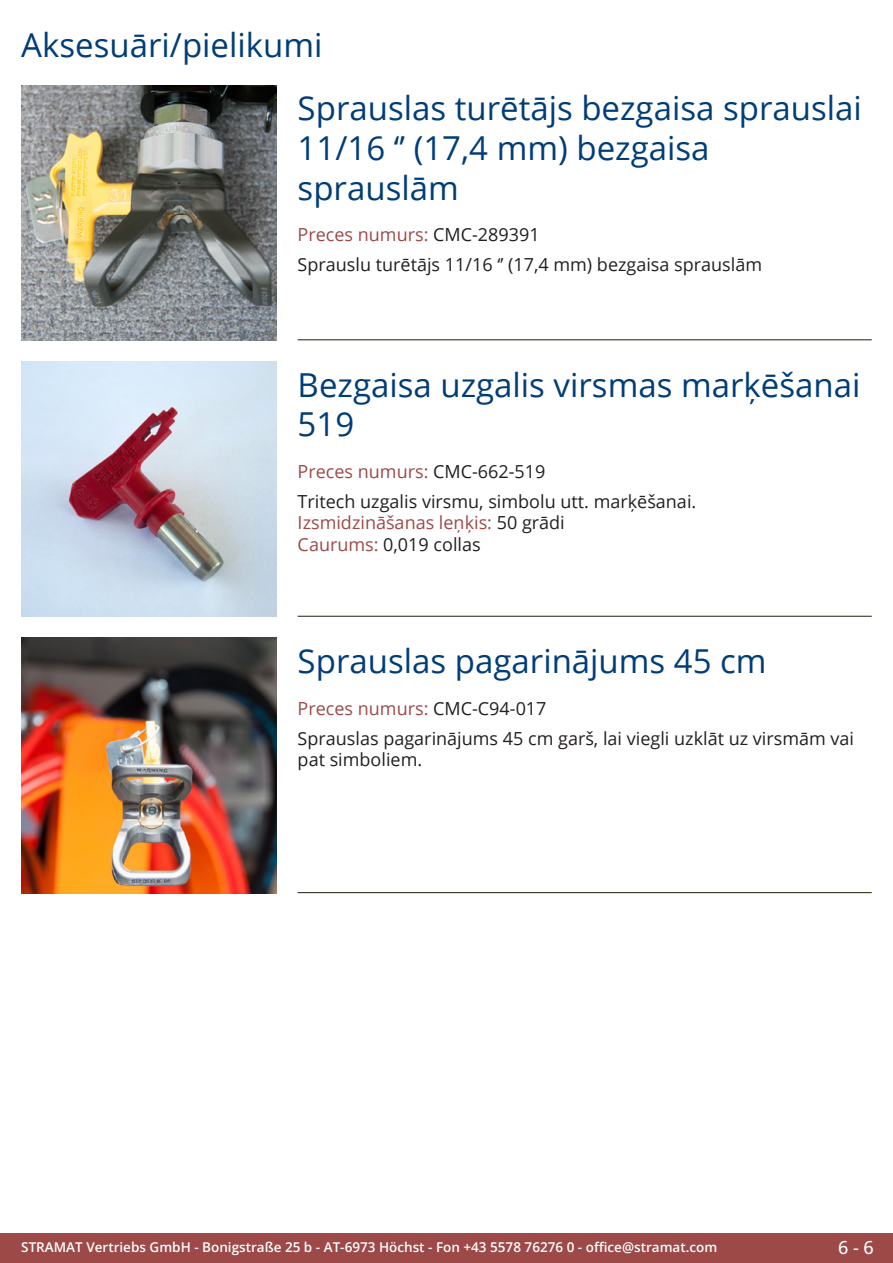
<style>
.page{position:relative;width:893px;height:1263px;background:#fff}
.page>*{position:absolute;margin:0;border:0;box-sizing:border-box;transform-origin:0 0}
.Produkttitel{font:33px/39.6px "Open Sans";color:#003d78}
.RastTitel{font:33px "Open Sans";color:#003d78}
.Beschreibung_Text{font:18px/21.6px "Open Sans";color:#231f20}
.TechDaten_Überschrif{font:18px "Open Sans";color:#9c4948}
.t1{font:500 18px "Open Sans";color:#fff}
.t2{font:600 13.5px "Open Sans";color:#fff}
.s1{color:#231f20}
.s2{color:#9c4948}
</style>
<div class="page">
<div style="left:0;top:1233px;width:893px;height:30px;background:#9c4948"></div>
<hr style="left:298px;top:340px;width:574px;height:1px;background:#201d08">
<hr style="left:298px;top:616px;width:574px;height:1px;background:#201d08">
<hr style="left:298px;top:892px;width:574px;height:1px;background:#201d08">
<img style="left:21px;top:85px;width:255px;height:255px">
<img style="left:21px;top:361px;width:255px;height:256px">
<img style="left:21px;top:638px;width:255px;height:255px">
<p class="RastTitel" style="left:21px;top:22px;width:303px">Aksesuāri/pielikumi</p>
<p class="Produkttitel" style="left:298px;top:88px;width:566px">Sprauslas turētājs bezgaisa sprauslai<br>11/16 ‘’ (17,4 mm) bezgaisa sprauslām</p>
<p class="TechDaten_Überschrif" style="left:298px;top:222px;width:244px">Preces numurs: <span class="s1">CMC-289391</span></p>
<p class="Beschreibung_Text" style="left:298px;top:253px;width:466px">Sprauslu turētājs 11/16 ‘’ (17,4 mm) bezgaisa sprauslām</p>
<p class="Produkttitel" style="left:298px;top:364px;width:564px">Bezgaisa uzgalis virsmas marķēšanai<br>519</p>
<p class="TechDaten_Überschrif" style="left:298px;top:459px;width:249px">Preces numurs: <span class="s1">CMC-662-519</span></p>
<p class="Beschreibung_Text" style="left:298px;top:490px;width:400px">Tritech uzgalis virsmu, simbolu utt. marķēšanai.<br><span class="s2">Izsmidzināšanas leņķis:</span> 50 grādi<br><span class="s2">Caurums:</span> 0,019 collas</p>
<p class="Produkttitel" style="left:298px;top:640px;width:470px">Sprauslas pagarinājums 45 cm</p>
<p class="TechDaten_Überschrif" style="left:298px;top:696px;width:250px">Preces numurs: <span class="s1">CMC-C94-017</span></p>
<p class="Beschreibung_Text" style="left:298px;top:727px;width:558px">Sprauslas pagarinājums 45 cm garš, lai viegli uzklāt uz virsmām vai pat simboliem.</p>
<p class="t2" style="left:21px;top:1238px;width:698px">STRAMAT Vertriebs GmbH - Bonigstraße 25 b - AT-6973 Höchst - Fon +43 5578 76276 0 - office@stramat.com</p>
<p class="t1" style="left:838px;top:1234px;width:37px">6 - 6</p>
</div>
